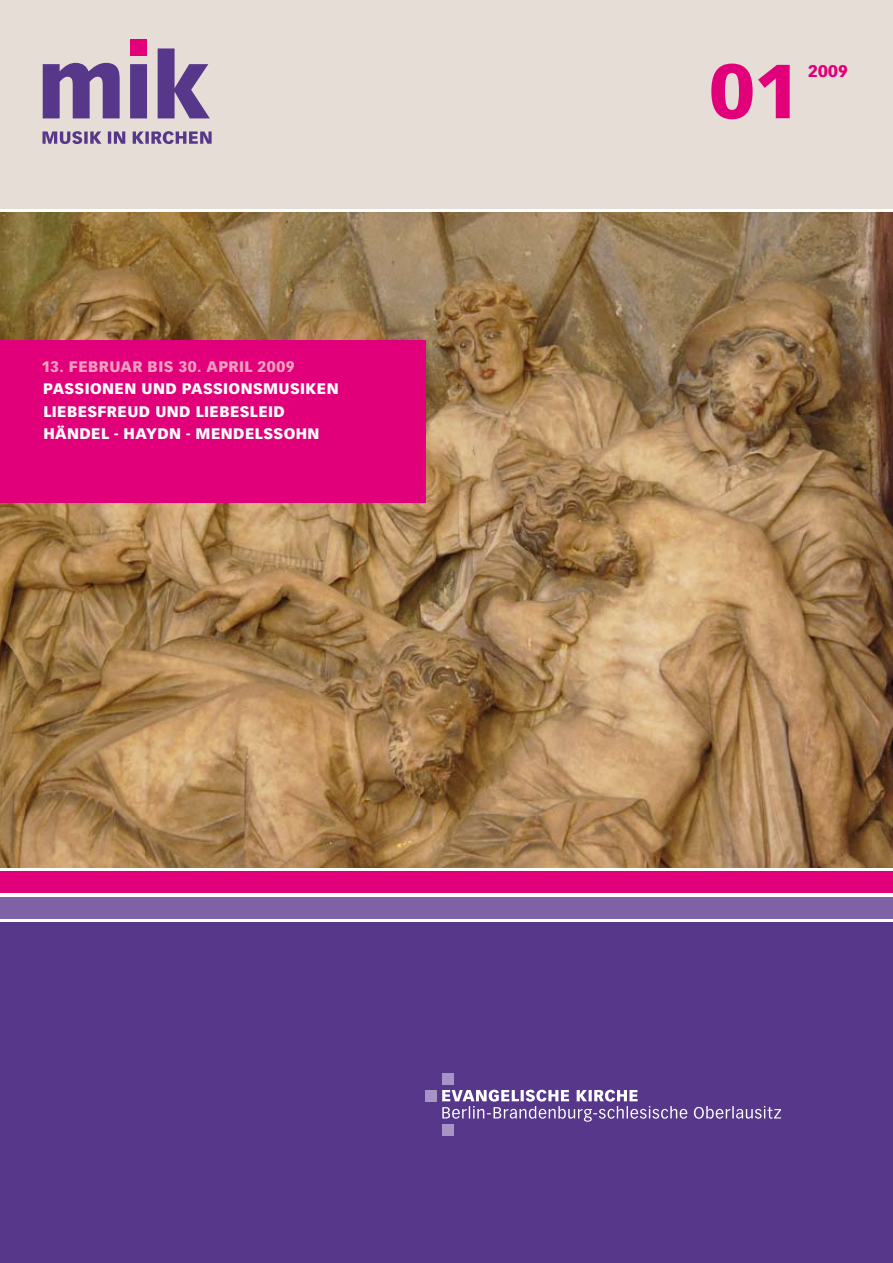
<style>
.page{position:relative;width:893px;height:1263px;background:#fff}
.page>*{position:absolute;margin:0;border:0;box-sizing:border-box;transform-origin:0 0}
.t1{font:900 75px "Vectora LH";color:#e2007a}
.t2{font:900 16.5px "Vectora LH";color:#e2007a}
.t3{font:900 15px/22.5px "Vectora LH";letter-spacing:.025em;color:#fff}
.t4{font:900 15px "Vectora LH";letter-spacing:.025em;color:#f19fc1}
</style>
<div class="page">
<div style="left:0;top:0;width:893px;height:208px;background:#e5ddd6"></div>
<div style="left:0;top:923px;width:893px;height:340px;background:#57378a"></div>
<div style="left:0;top:872px;width:893px;height:21px;background:#e2007a"></div>
<div style="left:0;top:897px;width:893px;height:21px;background:#7e62a3"></div>
<svg style="left:442px;top:1090px;width:339px;height:32px"></svg>
<div style="left:442px;top:1073px;width:11px;height:11px;background:#a794c2"></div>
<div style="left:425px;top:1090px;width:12px;height:11px;background:#a794c2"></div>
<div style="left:442px;top:1124px;width:11px;height:11px;background:#a794c2"></div>
<svg style="left:43px;top:48px;width:167px;height:70px"></svg>
<svg style="left:43px;top:131px;width:169px;height:13px"></svg>
<div style="left:130px;top:39px;width:17px;height:17px;background:#e2007a"></div>
<img style="left:0;top:213px;width:893px;height:654px">
<div style="left:0;top:340px;width:425px;height:163px;background:#e2007a"></div>
<p class="t4" style="left:41px;top:357px;width:255px">13. FEBRUAR BIS 30. APRIL 2009</p>
<p class="t3" style="left:43px;top:377px;width:297px">PASSIONEN UND PASSIONSMUSIKEN<br>LIEBESFREUD UND LIEBESLEID<br>HÄNDEL - HAYDN - MENDELSSOHN</p>
<h1 class="t1" style="left:710px;top:45px;width:91px">01</h1>
<p class="t2" style="left:808px;top:61px;width:41px">2009</p>
</div>
